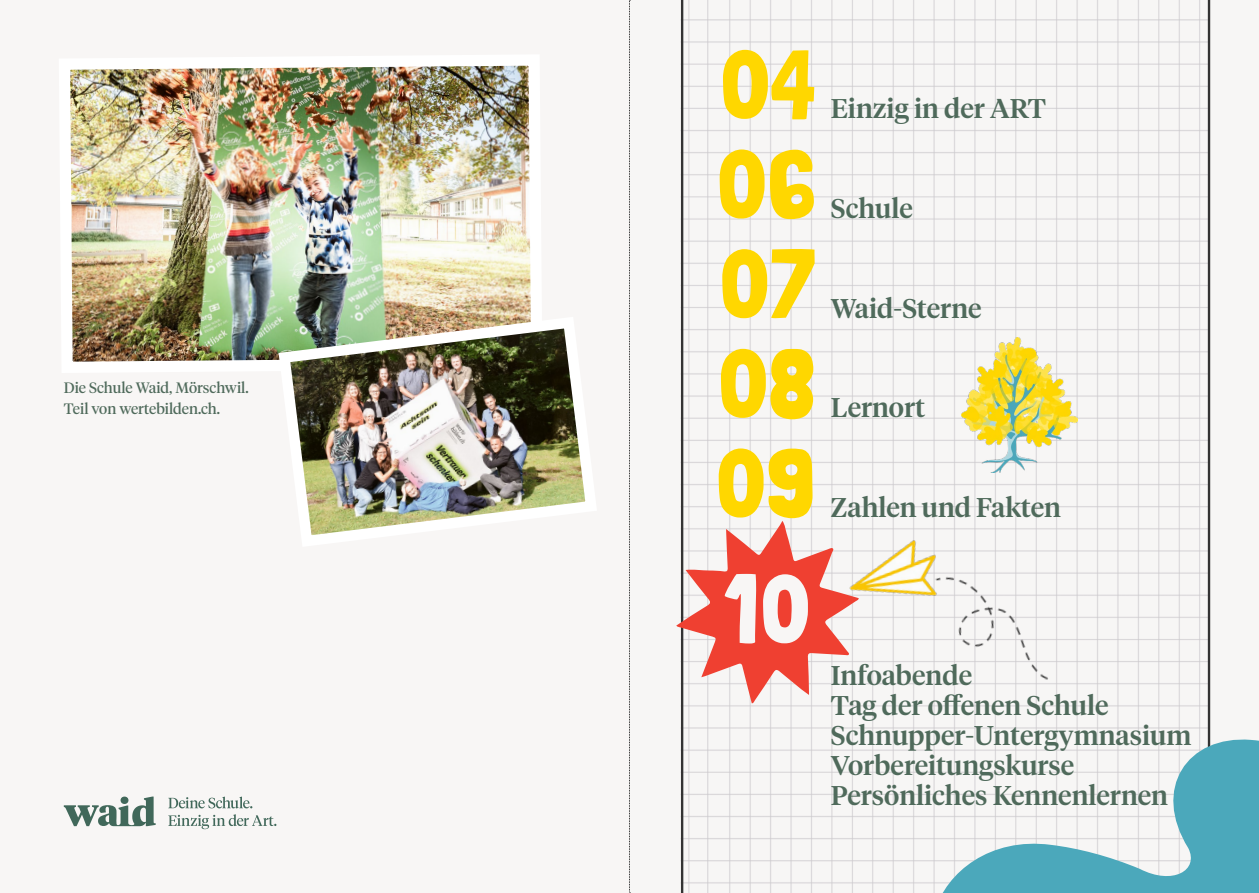
<style>
.page{position:relative;width:1259px;height:893px;background:#fff}
.page>*{position:absolute;margin:0;border:0;box-sizing:border-box;transform-origin:0 0}
.t1{font:97.5px "Londrina Solid";color:#ffd700}
.t2{font:97.5px "Londrina Solid";color:#f8f6f5}
.t3{font:500 27px/30px "Tiempos Headline";color:#4f6a5b}
.t4{font:15px/21px "Tiempos Headline";color:#4f6a5b}
</style>
<div class="page">
<div style="left:0;top:0;width:629px;height:893px;background:#f8f6f5"></div>
<img style="left:630px;top:0;width:581px;height:893px">
<svg style="left:168px;top:797px;width:84px;height:11px"></svg>
<svg style="left:168px;top:814px;width:108px;height:15px"></svg>
<svg style="left:64px;top:796px;width:92px;height:30px"></svg>
<svg style="left:676px;top:521px;width:182px;height:182px"></svg>
<img style="left:893px;top:536px;width:180px;height:158px">
<img style="left:70px;top:65px;width:461px;height:297px">
<svg style="left:881px;top:735px;width:378px;height:158px;fill:#f7f6f5"></svg>
<img style="left:961px;top:337px;width:117px;height:135px">
<img style="left:273px;top:311px;width:313px;height:224px">
<img style="left:833px;top:528px;width:111px;height:84px">
<svg style="left:629px;top:0;width:1px;height:893px"></svg>
<p class="t4" style="left:64px;top:377px;width:186px">Die Schule Waid, Mörschwil.<br>Teil von wertebilden.ch.</p>
<h1 class="t1" style="left:720px;top:28px;width:97px">04</h1>
<h1 class="t1" style="left:717px;top:127px;width:101px">06</h1>
<h1 class="t1" style="left:719px;top:227px;width:98px">07</h1>
<h1 class="t1" style="left:718px;top:327px;width:99px">08</h1>
<h1 class="t1" style="left:716px;top:426px;width:102px">09</h1>
<p class="t3" style="left:831px;top:92px;width:217px">Einzig in der ART</p>
<p class="t3" style="left:831px;top:192px;width:84px">Schule</p>
<p class="t3" style="left:831px;top:292px;width:152px">Waid-Sterne</p>
<p class="t3" style="left:831px;top:391px;width:96px">Lernort</p>
<p class="t3" style="left:831px;top:491px;width:232px">Zahlen und Fakten</p>
<h1 class="t2" style="left:724px;top:552px;width:87px">10</h1>
<p class="t3" style="left:831px;top:659px;width:362px">Infoabende<br>Tag der offenen Schule<br>Schnupper-Untergymnasium<br>Vorbereitungskurse<br>Persönliches Kennenlernen</p>
</div>
